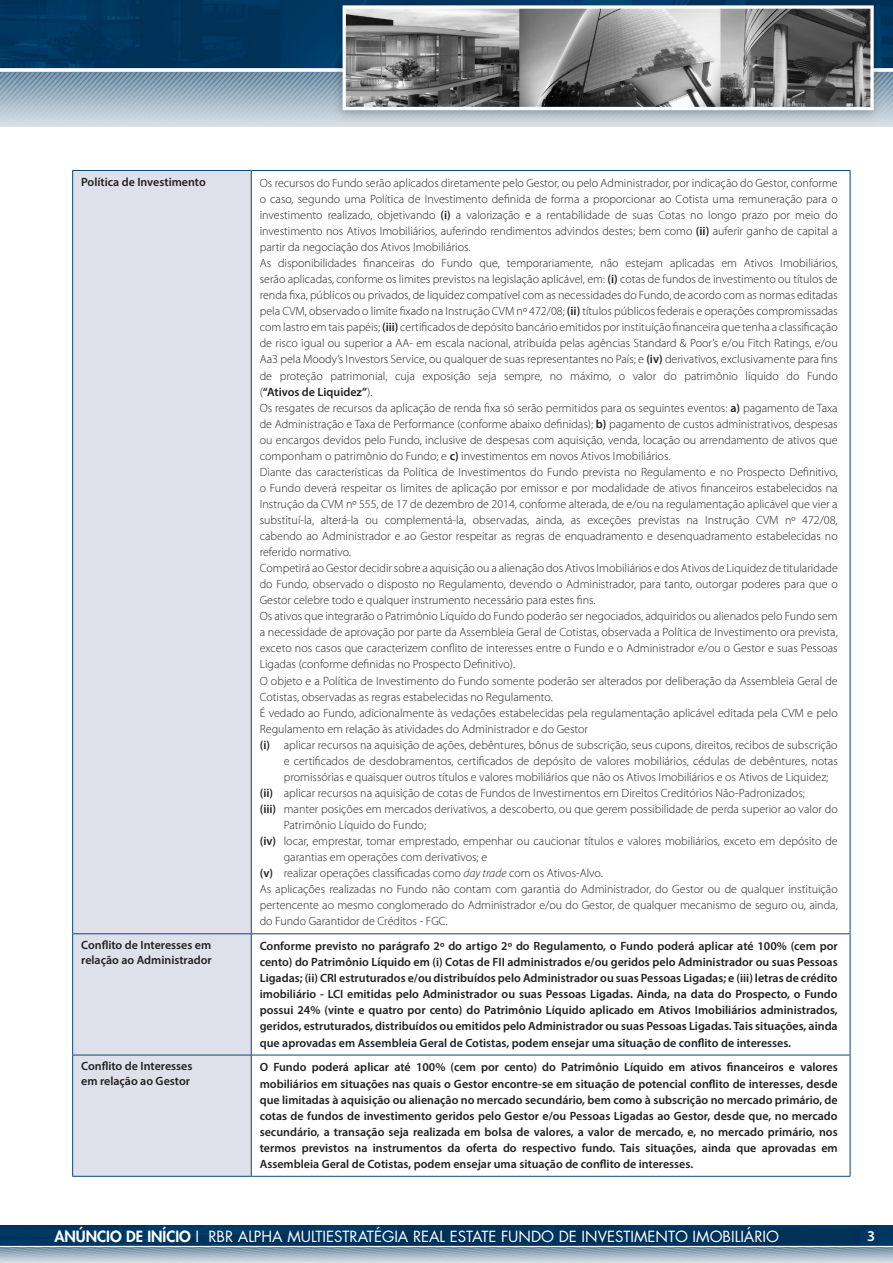
<style>
.page{position:relative;width:893px;height:1263px;background:#fff}
.page>*{position:absolute;margin:0;border:0;box-sizing:border-box;transform-origin:0 0}
.t1{font:15px "Futura";color:#fff}
.t2{font:600 15px "Myriad Pro";color:#fff}
.A_DIREITA{font:300 12px/16px "Myriad Pro";color:#231f20;text-align:justify}
.A_DIREITA-2{font:600 12px/16px "Myriad Pro";color:#231f20;text-align:justify}
.A_ESQUERDA{font:600 12px/15px "Myriad Pro";color:#231f20}
.s1{font-weight:600}
.s2{font-style:italic}
.s3{font-weight:800}
</style>
<div class="page">
<img style="left:0;top:0;width:893px;height:127px">
<img style="left:0;top:1226px;width:893px;height:37px">
<div style="left:73px;top:171px;width:178px;height:1005px;background:#dee1e9"></div>
<hr style="left:72px;top:170px;width:179px;height:1px;background:#074a75">
<hr style="left:72px;top:171px;width:1px;height:762px;background:#074a75">
<hr style="left:251px;top:170px;width:599px;height:1px;background:#074a75">
<hr style="left:251px;top:171px;width:1px;height:762px;background:#074a75">
<hr style="left:850px;top:171px;width:1px;height:762px;background:#074a75">
<hr style="left:72px;top:933px;width:179px;height:1px;background:#074a75">
<hr style="left:72px;top:934px;width:1px;height:121px;background:#074a75">
<hr style="left:251px;top:933px;width:599px;height:1px;background:#074a75">
<hr style="left:251px;top:934px;width:1px;height:121px;background:#074a75">
<hr style="left:850px;top:934px;width:1px;height:121px;background:#074a75">
<hr style="left:72px;top:1055px;width:179px;height:1px;background:#074a75">
<hr style="left:72px;top:1055px;width:1px;height:121px;background:#074a75">
<hr style="left:251px;top:1055px;width:599px;height:1px;background:#074a75">
<hr style="left:251px;top:1055px;width:1px;height:121px;background:#074a75">
<hr style="left:850px;top:1055px;width:1px;height:121px;background:#074a75">
<hr style="left:72px;top:1176px;width:179px;height:1px;background:#074a75">
<hr style="left:251px;top:1176px;width:599px;height:1px;background:#074a75">
<p class="A_ESQUERDA" style="left:81px;top:174px;width:126px">Política de Investimento</p>
<p class="A_DIREITA" style="left:260px;top:175px;width:579px">Os recursos do Fundo serão aplicados diretamente pelo Gestor, ou pelo Administrador, por indicação do Gestor, conforme o caso, segundo uma Política de Investimento definida de forma a proporcionar ao Cotista uma remuneração para o investimento realizado, objetivando <span class="s1">(i)</span> a valorização e a rentabilidade de suas Cotas no longo prazo por meio do investimento nos Ativos Imobiliários, auferindo rendimentos advindos destes; bem como <span class="s1">(ii)</span> auferir ganho de capital a partir da negociação dos Ativos Imobiliários.</p>
<p class="A_DIREITA" style="left:260px;top:255px;width:579px">As disponibilidades financeiras do Fundo que, temporariamente, não estejam aplicadas em Ativos Imobiliários, serão aplicadas, conforme os limites previstos na legislação aplicável, em: <span class="s1">(i)</span> cotas de fundos de investimento ou títulos de renda fixa, públicos ou privados, de liquidez compatível com as necessidades do Fundo, de acordo com as normas editadas pela CVM, observado o limite fixado na Instrução CVM nº 472/08; <span class="s1">(ii)</span> títulos públicos federais e operações compromissadas com lastro em tais papéis; <span class="s1">(iii)</span> certificados de depósito bancário emitidos por instituição financeira que tenha a classificação de risco igual ou superior a AA- em escala nacional, atribuída pelas agências Standard &amp; Poor’s e/ou Fitch Ratings, e/ou Aa3 pela Moody’s Investors Service, ou qualquer de suas representantes no País; e <span class="s1">(iv)</span> derivativos, exclusivamente para fins de proteção patrimonial, cuja exposição seja sempre, no máximo, o valor do patrimônio líquido do Fundo (<span class="s1">“Ativos de Liquidez”</span>).</p>
<p class="A_DIREITA" style="left:260px;top:400px;width:579px">Os resgates de recursos da aplicação de renda fixa só serão permitidos para os seguintes eventos: <span class="s1">a)</span> pagamento de Taxa de Administração e Taxa de Performance (conforme abaixo definidas); <span class="s1">b)</span> pagamento de custos administrativos, despesas ou encargos devidos pelo Fundo, inclusive de despesas com aquisição, venda, locação ou arrendamento de ativos que componham o patrimônio do Fundo; e <span class="s1">c)</span> investimentos em novos Ativos Imobiliários.</p>
<p class="A_DIREITA" style="left:260px;top:464px;width:579px">Diante das características da Política de Investimentos do Fundo prevista no Regulamento e no Prospecto Definitivo, o Fundo deverá respeitar os limites de aplicação por emissor e por modalidade de ativos financeiros estabelecidos na Instrução da CVM nº 555, de 17 de dezembro de 2014, conforme alterada, de e/ou na regulamentação aplicável que vier a substituí-la, alterá-la ou complementá-la, observadas, ainda, as exceções previstas na Instrução CVM nº 472/08, cabendo ao Administrador e ao Gestor respeitar as regras de enquadramento e desenquadramento estabelecidas no referido normativo.</p>
<p class="A_DIREITA" style="left:260px;top:560px;width:580px">Competirá ao Gestor decidir sobre a aquisição ou a alienação dos Ativos Imobiliários e dos Ativos de Liquidez de titularidade do Fundo, observado o disposto no Regulamento, devendo o Administrador, para tanto, outorgar poderes para que o Gestor celebre todo e qualquer instrumento necessário para estes fins.</p>
<p class="A_DIREITA" style="left:260px;top:608px;width:579px">Os ativos que integrarão o Patrimônio Líquido do Fundo poderão ser negociados, adquiridos ou alienados pelo Fundo sem a necessidade de aprovação por parte da Assembleia Geral de Cotistas, observada a Política de Investimento ora prevista, exceto nos casos que caracterizem conflito de interesses entre o Fundo e o Administrador e/ou o Gestor e suas Pessoas Ligadas (conforme definidas no Prospecto Definitivo).</p>
<p class="A_DIREITA" style="left:260px;top:673px;width:579px">O objeto e a Política de Investimento do Fundo somente poderão ser alterados por deliberação da Assembleia Geral de<br>Cotistas, observadas as regras estabelecidas no Regulamento.</p>
<p class="A_DIREITA" style="left:260px;top:705px;width:579px">É vedado ao Fundo, adicionalmente às vedações estabelecidas pela regulamentação aplicável editada pela CVM e pelo<br>Regulamento em relação às atividades do Administrador e do Gestor</p>
<p class="A_DIREITA" style="left:284px;top:737px;width:555px;text-indent:-24px"><span class="s1">(i)</span> aplicar recursos na aquisição de ações, debêntures, bônus de subscrição, seus cupons, direitos, recibos de subscrição e certificados de desdobramentos, certificados de depósito de valores mobiliários, cédulas de debêntures, notas promissórias e quaisquer outros títulos e valores mobiliários que não os Ativos Imobiliários e os Ativos de Liquidez;</p>
<p class="A_DIREITA" style="left:260px;top:785px;width:547px"><span class="s1">(ii)</span> aplicar recursos na aquisição de cotas de Fundos de Investimentos em Direitos Creditórios Não-Padronizados;</p>
<p class="A_DIREITA" style="left:284px;top:801px;width:555px;text-indent:-24px"><span class="s1">(iii)</span> manter posições em mercados derivativos, a descoberto, ou que gerem possibilidade de perda superior ao valor do<br>Patrimônio Líquido do Fundo;</p>
<p class="A_DIREITA" style="left:284px;top:833px;width:555px;text-indent:-24px"><span class="s1">(iv)</span> locar, emprestar, tomar emprestado, empenhar ou caucionar títulos e valores mobiliários, exceto em depósito de garantias em operações com derivativos; e</p>
<p class="A_DIREITA" style="left:260px;top:865px;width:345px"><span class="s1">(v)</span> realizar operações classificadas como <span class="s2">day trade</span> com os Ativos-Alvo.</p>
<p class="A_DIREITA" style="left:260px;top:881px;width:579px">As aplicações realizadas no Fundo não contam com garantia do Administrador, do Gestor ou de qualquer instituição pertencente ao mesmo conglomerado do Administrador e/ou do Gestor, de qualquer mecanismo de seguro ou, ainda, do Fundo Garantidor de Créditos - FGC.</p>
<p class="A_ESQUERDA" style="left:81px;top:937px;width:132px">Conflito de Interesses em relação ao Administrador</p>
<p class="A_DIREITA-2" style="left:260px;top:938px;width:580px">Conforme previsto no parágrafo 2º do artigo 2º do Regulamento, o Fundo poderá aplicar até 100% (cem por cento) do Patrimônio Líquido em (i) Cotas de FII administrados e/ou geridos pelo Administrador ou suas Pessoas Ligadas; (ii) CRI estruturados e/ou distribuídos pelo Administrador ou suas Pessoas Ligadas; e (iii) letras de crédito imobiliário - LCI emitidas pelo Administrador ou suas Pessoas Ligadas. Ainda, na data do Prospecto, o Fundo possui 24% (vinte e quatro por cento) do Patrimônio Líquido aplicado em Ativos Imobiliários administrados, geridos, estruturados, distribuídos ou emitidos pelo Administrador ou suas Pessoas Ligadas. Tais situações, ainda que aprovadas em Assembleia Geral de Cotistas, podem ensejar uma situação de conflito de interesses.</p>
<p class="A_ESQUERDA" style="left:81px;top:1058px;width:113px">Conflito de Interesses em relação ao Gestor</p>
<p class="A_DIREITA-2" style="left:260px;top:1059px;width:579px">O Fundo poderá aplicar até 100% (cem por cento) do Patrimônio Líquido em ativos financeiros e valores mobiliários em situações nas quais o Gestor encontre-se em situação de potencial conflito de interesses, desde que limitadas à aquisição ou alienação no mercado secundário, bem como à subscrição no mercado primário, de cotas de fundos de investimento geridos pelo Gestor e/ou Pessoas Ligadas ao Gestor, desde que, no mercado secundário, a transação seja realizada em bolsa de valores, a valor de mercado, e, no mercado primário, nos termos previstos na instrumentos da oferta do respectivo fundo. Tais situações, ainda que aprovadas em Assembleia Geral de Cotistas, podem ensejar uma situação de conflito de interesses.</p>
<p class="t1" style="left:54px;top:1226px;width:726px"><span class="s3">ANÚNCIO DE INÍCIO</span> I RBR ALPHA MULTIESTRATÉGIA REAL ESTATE FUNDO DE INVESTIMENTO IMOBILIÁRIO</p>
<p class="t2" style="left:867px;top:1226px;width:10px">3</p>
</div>
